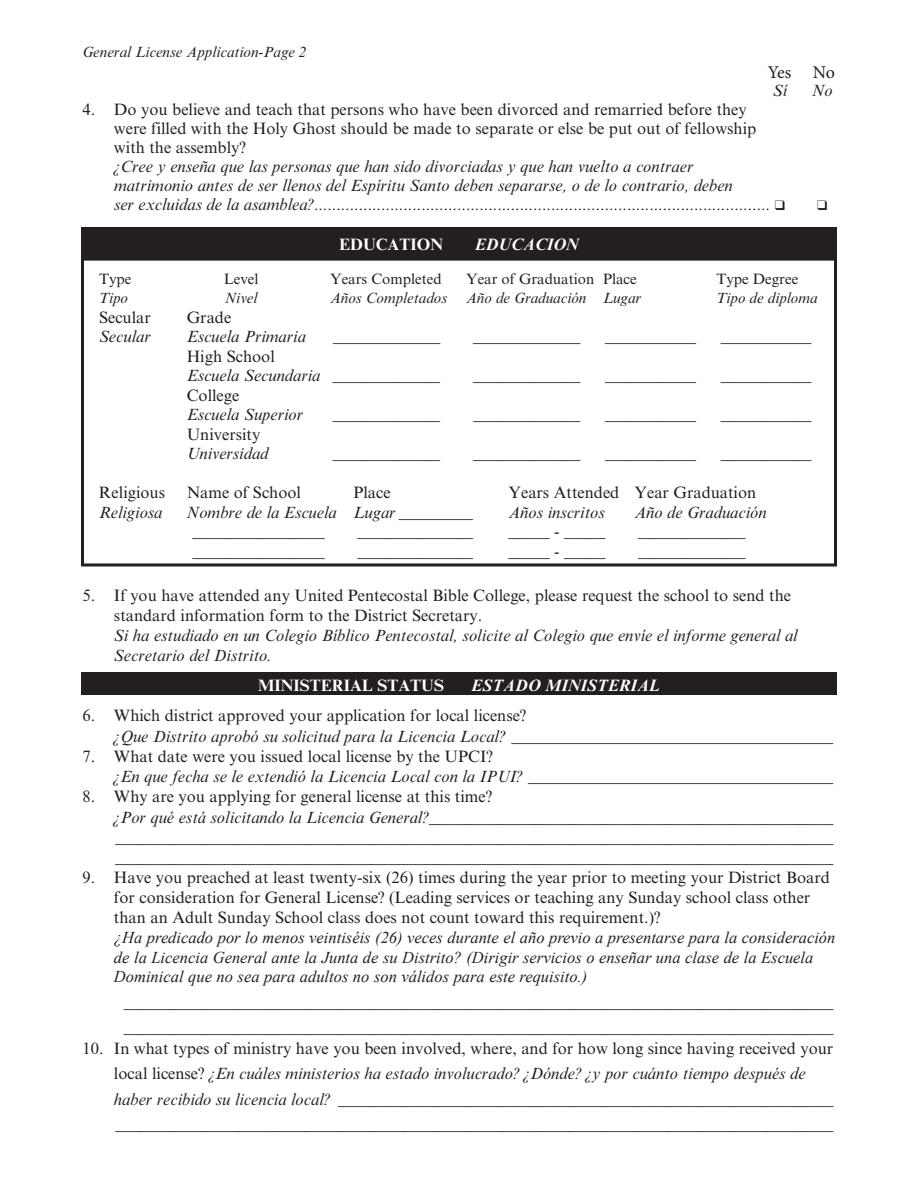
<style>
.page{position:relative;width:918px;height:1188px;background:#fff}
.page>*{position:absolute;margin:0;border:0;box-sizing:border-box;transform-origin:0 0}
.t1{font:18px "Minion Pro";color:#231f20}
.t2{font:italic 16.5px/25.5px "Times NRMT";color:#231f20}
.t3{font:16.5px/18.9px "Times NRMT";color:#231f20}
.t4{font:italic 16.5px/19.8px "Times New Roman";color:#231f20}
.t5{font:700 16.5px "Times NRMT";color:#fff}
.t6{font:italic 700 16.5px "Times NRMT";color:#fff}
.t7{font:italic 15px "Times NRMT";color:#231f20}
.t8{font:15px "Times NRMT";color:#231f20}
.s1{font-style:normal}
</style>
<div class="page">
<div style="left:81px;top:228px;width:756px;height:31px;background:#231f20"></div>
<div style="left:81px;top:258px;width:756px;height:308px;border:3px solid #231f20"></div>
<div style="left:81px;top:672px;width:756px;height:22px;background:#231f20"></div>
<p class="t7" style="left:82px;top:43px;width:226px">General License Application-Page 2</p>
<p class="t1" style="left:768px;top:60px;width:69px">Yes No</p>
<p class="t2" style="left:773px;top:78px;width:16px">Sí</p>
<p class="t2" style="left:812px;top:78px;width:22px">No</p>
<p class="t3" style="left:114px;top:100px;width:644px;text-indent:-31px">4. Do you believe and teach that persons who have been divorced and remarried before they were filled with the Holy Ghost should be made to separate or else be put out of fellowship with the assembly?</p>
<p class="t2" style="left:114px;top:157px;width:673px;line-height:18.9px">¿Cree y enseña que las personas que han sido divorciadas y que han vuelto a contraer<br>matrimonio antes de ser llenos del Espíritu Santo deben separarse, o de lo contrario, deben<br>ser excluidas de la asamblea?...................................................................................................... ❑</p>
<p class="t5" style="left:339px;top:234px;width:105px">EDUCATION</p>
<p class="t6" style="left:475px;top:234px;width:105px">EDUCACION</p>
<p class="t8" style="left:99px;top:270px;width:34px">Type</p>
<p class="t8" style="left:224px;top:270px;width:36px">Level</p>
<p class="t8" style="left:330px;top:270px;width:113px">Years Completed</p>
<p class="t8" style="left:466px;top:270px;width:172px">Year of Graduation Place</p>
<p class="t8" style="left:716px;top:270px;width:83px">Type Degree</p>
<p class="t7" style="left:99px;top:290px;width:31px">Tipo</p>
<p class="t7" style="left:225px;top:290px;width:34px">Nivel</p>
<p class="t7" style="left:330px;top:290px;width:118px">Años Completados</p>
<p class="t7" style="left:466px;top:290px;width:177px">Año de Graduación Lugar</p>
<p class="t7" style="left:716px;top:290px;width:103px">Tipo de diploma</p>
<p class="t3" style="left:99px;top:308px;width:53px">Secular</p>
<p class="t3" style="left:187px;top:308px;width:46px">Grade</p>
<p class="t2" style="left:99px;top:324px;width:53px">Secular</p>
<p class="t2" style="left:187px;top:324px;width:121px">Escuela Primaria</p>
<p class="t2" style="left:333px;top:324px;width:109px">_____________</p>
<p class="t2" style="left:473px;top:324px;width:109px">_____________</p>
<p class="t2" style="left:605px;top:324px;width:92px">___________</p>
<p class="t2" style="left:721px;top:324px;width:92px">___________</p>
<p class="t3" style="left:187px;top:347px;width:90px">High School</p>
<p class="t2" style="left:187px;top:363px;width:255px">Escuela Secundaria _____________</p>
<p class="t2" style="left:473px;top:363px;width:109px">_____________</p>
<p class="t2" style="left:605px;top:363px;width:92px">___________</p>
<p class="t2" style="left:721px;top:363px;width:92px">___________</p>
<p class="t3" style="left:187px;top:386px;width:54px">College</p>
<p class="t2" style="left:187px;top:402px;width:118px">Escuela Superior</p>
<p class="t2" style="left:333px;top:402px;width:109px">_____________</p>
<p class="t2" style="left:473px;top:402px;width:109px">_____________</p>
<p class="t2" style="left:605px;top:402px;width:92px">___________</p>
<p class="t2" style="left:721px;top:402px;width:92px">___________</p>
<p class="t3" style="left:187px;top:425px;width:75px">University</p>
<p class="t2" style="left:187px;top:441px;width:83px">Universidad</p>
<p class="t2" style="left:333px;top:441px;width:109px">_____________</p>
<p class="t2" style="left:473px;top:441px;width:109px">_____________</p>
<p class="t2" style="left:605px;top:441px;width:92px">___________</p>
<p class="t2" style="left:721px;top:441px;width:92px">___________</p>
<p class="t3" style="left:99px;top:483px;width:68px">Religious</p>
<p class="t3" style="left:187px;top:483px;width:116px">Name of School</p>
<p class="t3" style="left:354px;top:483px;width:39px">Place</p>
<p class="t3" style="left:508px;top:483px;width:249px">Years Attended Year Graduation</p>
<p class="t2" style="left:99px;top:499px;width:65px">Religiosa</p>
<p class="t2" style="left:187px;top:499px;width:288px">Nombre de la Escuela Lugar _________</p>
<p class="t2" style="left:508px;top:499px;width:98px">Años inscritos</p>
<p class="t2" style="left:634px;top:499px;width:134px">Año de Graduación</p>
<p class="t2" style="left:193px;top:519px;width:133px">________________</p>
<p class="t2" style="left:358px;top:519px;width:117px">______________</p>
<p class="t2" style="left:508px;top:519px;width:99px">_____ - _____</p>
<p class="t2" style="left:638px;top:519px;width:109px">_____________</p>
<p class="t2" style="left:193px;top:539px;width:133px">________________</p>
<p class="t2" style="left:358px;top:539px;width:117px">______________</p>
<p class="t2" style="left:508px;top:539px;width:99px">_____ - _____</p>
<p class="t2" style="left:638px;top:539px;width:109px">_____________</p>
<p class="t3" style="left:114px;top:585px;width:679px;line-height:20.1px;text-indent:-31px">5. If you have attended any United Pentecostal Bible College, please request the school to send the standard information form to the District Secretary.</p>
<p class="t2" style="left:114px;top:626px;width:685px;line-height:20.1px">Si ha estudiado en un Colegio Bíblico Pentecostal, solicite al Colegio que envíe el informe general al<br>Secretario del Distrito.</p>
<p class="t5" style="left:258px;top:675px;width:187px">MINISTERIAL STATUS</p>
<p class="t6" style="left:471px;top:675px;width:190px">ESTADO MINISTERIAL</p>
<p class="t3" style="left:82px;top:706px;width:445px">6. Which district approved your application for local license?</p>
<p class="t2" style="left:114px;top:723px;width:721px">¿Que Distrito aprobó su solicitud para la Licencia Local? _______________________________________</p>
<p class="t3" style="left:82px;top:747px;width:412px">7. What date were you issued local license by the UPCI?</p>
<p class="t2" style="left:114px;top:764px;width:721px">¿En que fecha se le extendió la Licencia Local con la IPUI? _____________________________________</p>
<p class="t3" style="left:82px;top:787px;width:411px">8. Why are you applying for general license at this time?</p>
<p class="t2" style="left:114px;top:807px;width:721px;line-height:20.2px;text-align:justify">¿Por qué está solicitando la Licencia General?_________________________________________________ _______________________________________________________________________________________ _______________________________________________________________________________________</p>
<p class="t3" style="left:114px;top:868px;width:717px;line-height:19.8px;text-indent:-31px">9. Have you preached at least twenty-six (26) times during the year prior to meeting your District Board for consideration for General License? (Leading services or teaching any Sunday school class other than an Adult Sunday School class does not count toward this requirement.)?</p>
<p class="t4" style="left:114px;top:927px;width:723px">¿Ha predicado por lo menos veintiséis (26) veces durante el año previo a presentarse para la consideración de la Licencia General ante la Junta de su Distrito? (Dirigir servicios o enseñar una clase de la Escuela<br>Dominical que no sea para adultos no son válidos para este requisito.)</p>
<p class="t2" style="left:124px;top:990px;width:711px">______________________________________________________________________________________ ______________________________________________________________________________________</p>
<p class="t2" style="left:114px;top:1035px;width:721px;text-indent:-31px"><span class="s1">10. In what types of ministry have you been involved, where, and for how long since having received your local license?</span> ¿En cuáles ministerios ha estado involucrado? ¿Dónde? ¿y por cuánto tiempo después de haber recibido su licencia local? ____________________________________________________________ _______________________________________________________________________________________</p>
</div>
